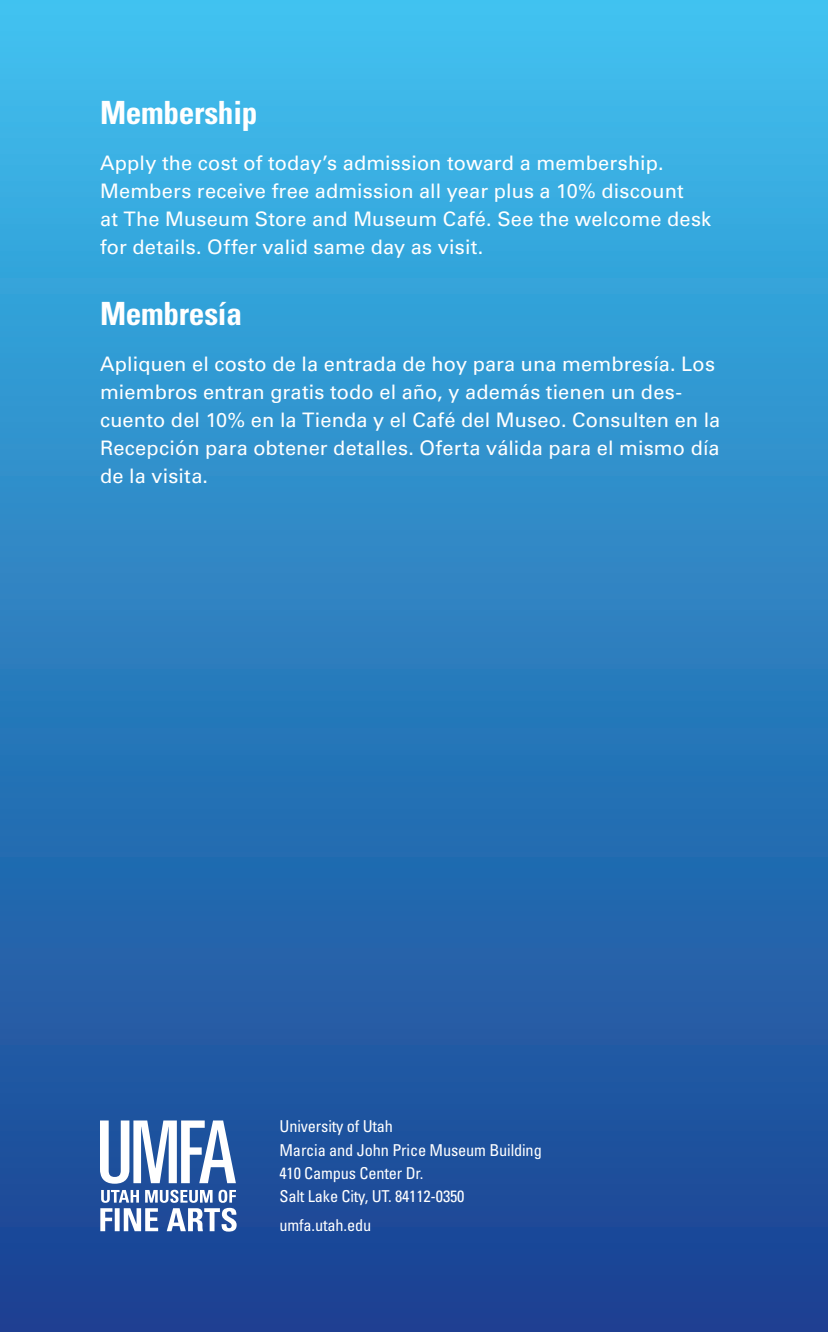
<style>
.page{position:relative;width:828px;height:1332px;background:#fff}
.page>*{position:absolute;margin:0;border:0;box-sizing:border-box;transform-origin:0 0}
.t1{font:700 condensed 32px "Univers LT Std";letter-spacing:-.01em;color:#fff}
.t2{font:20px/28px "Univers LT Std";letter-spacing:.01em;color:#fff}
.t3{font:condensed 16.4px/23.2px "Univers LT Std";letter-spacing:-.01em;color:#fff}
</style>
<div class="page">
<div style="left:0;top:0;width:828px;height:1332px;background:linear-gradient(to bottom,#3ebfee,#193e90)"></div>
<svg style="left:100px;top:1190px;width:137px;height:42px"></svg>
<svg style="left:100px;top:1121px;width:136px;height:63px"></svg>
<h1 class="t1" style="left:100px;top:93px;width:159px">Membership</h1>
<p class="t2" style="left:100px;top:149px;width:613px">Apply the cost of today’s admission toward a membership.<br>Members receive free admission all year plus a 10% discount<br>at The Museum Store and Museum Café. See the welcome desk for details. Offer valid same day as visit.</p>
<h1 class="t1" style="left:100px;top:294px;width:144px">Membresía</h1>
<p class="t2" style="left:100px;top:350px;width:622px">Apliquen el costo de la entrada de hoy para una membresía. Los miembros entran gratis todo el año, y además tienen un des&shy;cuento del 10% en la Tienda y el Café del Museo. Consulten en la Recepción para obtener detalles. Oferta válida para el mismo día de la visita.</p>
<p class="t3" style="left:280px;top:1115px;width:264px">University of Utah<br>Marcia and John Price Museum Building<br>410 Campus Center Dr.<br>Salt Lake City, UT. 84112-0350</p>
<p class="t3" style="left:280px;top:1213px;width:93px">umfa.utah.edu</p>
</div>
